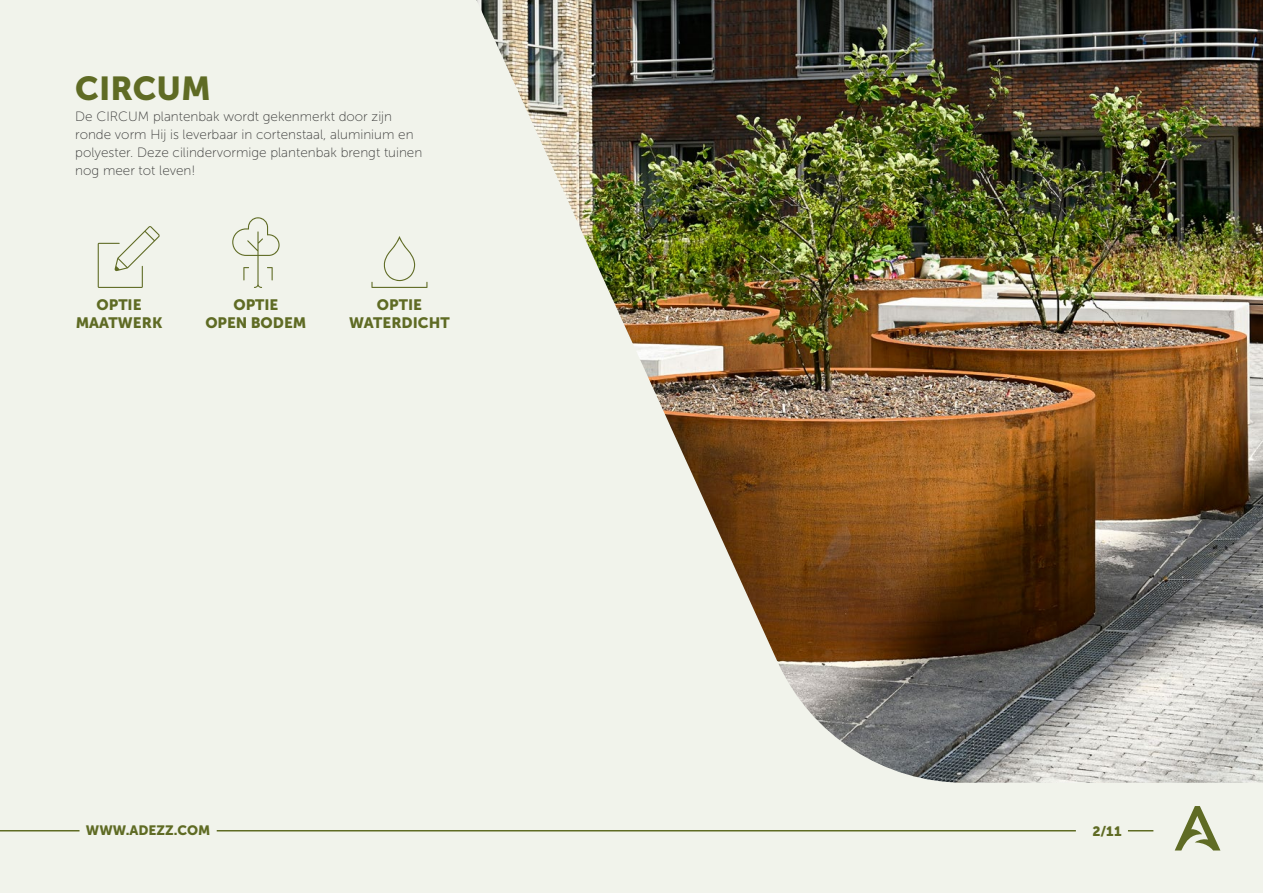
<style>
.page{position:relative;width:1263px;height:893px;background:#f1f3eb}
.page>*{position:absolute;margin:0;border:0;box-sizing:border-box;transform-origin:0 0}
.t1{font:33px "Museo Sans 900";color:#5f6b24}
.t2{font:15px/18px "Museo Sans 900";color:#5f6b24;text-align:center}
.t3{font:13.5px/18px "Museo Sans 100";color:#3c3c3b}
.t4{font:13.5px "Museo Sans 900";color:#5f6b24}
</style>
<div class="page">
<svg style="left:1175px;top:806px;width:45px;height:44px"></svg>
<svg style="left:1128px;top:830px;width:25px;height:1px"></svg>
<hr style="left:0;top:830px;width:80px;height:1px;background:#5f6b24">
<hr style="left:217px;top:830px;width:859px;height:1px;background:#5f6b24">
<img style="left:476px;top:0;width:787px;height:783px">
<svg style="left:98px;top:226px;width:62px;height:62px"></svg>
<svg style="left:232px;top:217px;width:48px;height:71px"></svg>
<svg style="left:371px;top:236px;width:56px;height:52px"></svg>
<h1 class="t1" style="left:75px;top:70px;width:137px">CIRCUM</h1>
<p class="t3" style="left:75px;top:107px;width:349px">De CIRCUM plantenbak wordt gekenmerkt door zijn ronde vorm Hij is leverbaar in cortenstaal, aluminium en polyester. Deze cilindervormige plantenbak brengt tuinen nog meer tot leven!</p>
<p class="t2" style="left:76px;top:296px;width:88px">OPTIE<br>MAATWERK</p>
<p class="t2" style="left:205px;top:296px;width:103px">OPTIE<br>OPEN BODEM</p>
<p class="t2" style="left:349px;top:296px;width:102px">OPTIE<br>WATERDICHT</p>
<p class="t4" style="left:86px;top:823px;width:126px">WWW.ADEZZ.COM</p>
<p class="t4" style="left:1092px;top:823px;width:30px">2/11</p>
</div>
